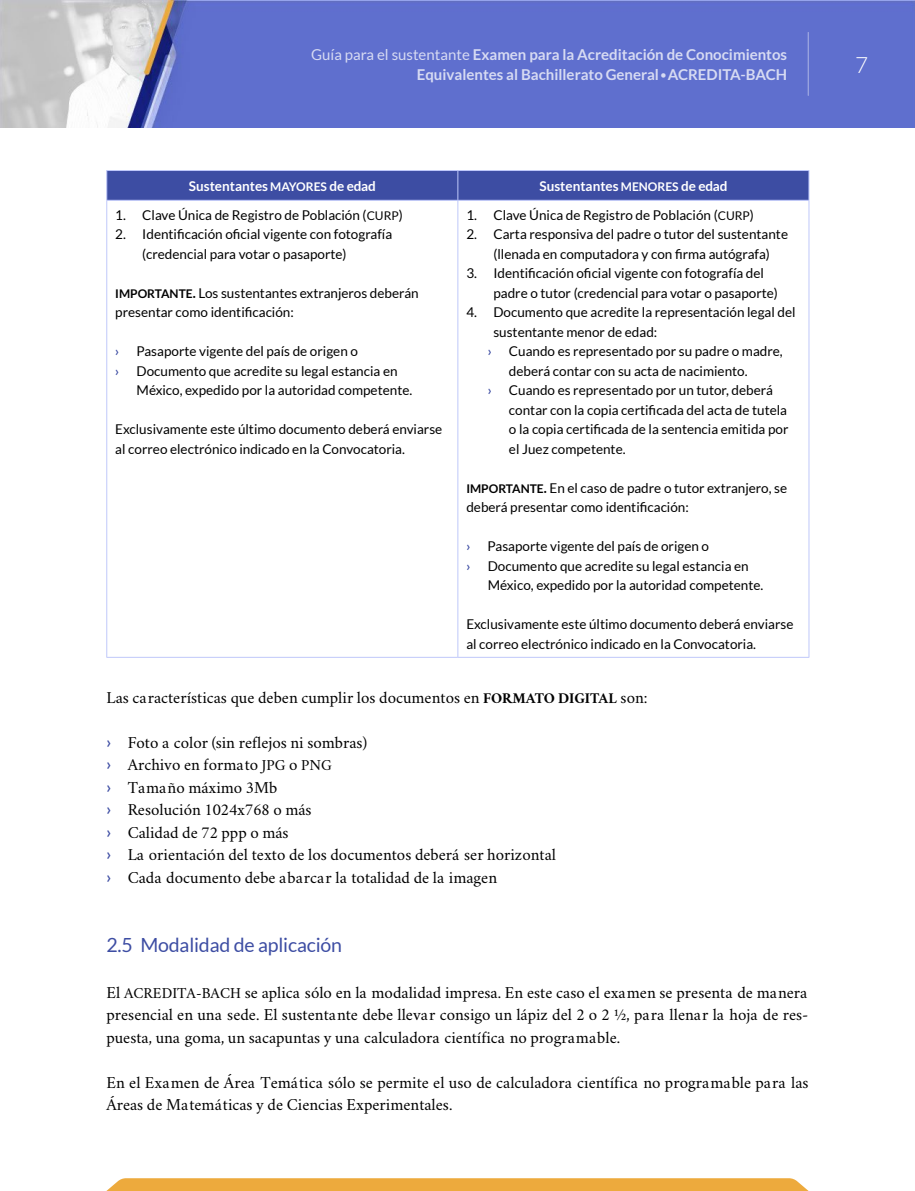
<style>
.page{position:relative;width:915px;height:1191px;background:#fff}
.page>*{position:absolute;margin:0;border:0;box-sizing:border-box;transform-origin:0 0}
.t1{font:300 22.5px "Lato";color:#fff}
.t2{font:19.5px "Lato";letter-spacing:-.01em;color:#3d4da3}
.t3{font:16.5px/22.5px "Crimson";color:#000}
.t4{font:700 15px/19.5px "Lato";color:#fff;text-align:right}
.t5{font:13.5px/19.5px "Lato";color:#000}
.t6{font:700 13.5px "Lato";color:#fff}
.t7{font:600 13.5px "Lato";color:#3d4da3}
.s1{font-weight:400}
.s2{font-weight:300}
.s3{font-size:12px}
.s4{font-weight:700;font-size:12px}
.s5{font-weight:700}
.s6{font-weight:700;font-size:15px}
.s7{font-family:"Lato";font-weight:600;color:#3d4da3}
.s8{font-size:15px}
</style>
<div class="page">
<svg style="left:106px;top:1178px;width:702px;height:13px;background:#edad44"></svg>
<img style="left:0;top:0;width:914px;height:128px">
<hr style="left:807px;top:32px;width:1px;height:63px;background:#fff">
<hr style="left:457px;top:201px;width:1px;height:456px;background:#bfc8fa">
<hr style="left:106px;top:201px;width:1px;height:456px;background:#bfc8fa">
<hr style="left:808px;top:201px;width:1px;height:456px;background:#bfc8fa">
<hr style="left:106px;top:657px;width:351px;height:1px;background:#bfc8fa">
<hr style="left:457px;top:657px;width:352px;height:1px;background:#bfc8fa">
<svg style="left:106px;top:170px;width:703px;height:30px;background:#4252a6"></svg>
<hr style="left:106px;top:200px;width:351px;height:1px;background:#bfc8fa">
<hr style="left:457px;top:200px;width:352px;height:1px;background:#bfc8fa">
<p class="t4" style="left:311px;top:45px;width:477px"><span class="s1">Guía para el sustentante</span> Examen para la Acreditación de Conocimientos<br>Equivalentes al Bachillerato General<span class="s2">•</span>ACREDITA-BACH</p>
<h1 class="t1" style="left:854px;top:53px;width:15px">7</h1>
<p class="t6" style="left:189px;top:178px;width:188px">Sustentantes <span class="s3">MAYORES</span> de edad</p>
<p class="t6" style="left:539px;top:178px;width:189px">Sustentantes <span class="s3">MENORES</span> de edad</p>
<p class="t5" style="left:115px;top:205px;width:289px">1. Clave Única de Registro de Población (<span class="s3">CURP</span>)</p>
<p class="t5" style="left:142px;top:224px;width:251px;text-indent:-27px">2. Identificación oficial vigente con fotografía (credencial para votar o pasaporte)</p>
<p class="t5" style="left:115px;top:283px;width:305px"><span class="s4">IMPORTANTE</span><span class="s5">.</span> Los sustentantes extranjeros deberán presentar como identificación:</p>
<p class="t7" style="left:115px;top:341px;width:5px">›</p>
<p class="t5" style="left:136px;top:341px;width:223px">Pasaporte vigente del país de origen o</p>
<p class="t7" style="left:115px;top:361px;width:5px">›</p>
<p class="t5" style="left:136px;top:361px;width:277px">Documento que acredite su legal estancia en<br>México, expedido por la autoridad competente.</p>
<p class="t5" style="left:115px;top:419px;width:328px">Exclusivamente este último documento deberá enviarse al correo electrónico indicado en la Convocatoria.</p>
<p class="t5" style="left:466px;top:205px;width:289px">1. Clave Única de Registro de Población (<span class="s3">CURP</span>)</p>
<p class="t5" style="left:493px;top:224px;width:296px;text-indent:-27px">2. Carta responsiva del padre o tutor del sustentante (llenada en computadora y con firma autógrafa)</p>
<p class="t5" style="left:493px;top:263px;width:286px;text-indent:-27px">3. Identificación oficial vigente con fotografía del padre o tutor (credencial para votar o pasaporte)</p>
<p class="t5" style="left:493px;top:302px;width:303px;text-indent:-27px">4. Documento que acredite la representación legal del sustentante menor de edad:</p>
<p class="t7" style="left:487px;top:341px;width:5px">›</p>
<p class="t5" style="left:508px;top:341px;width:275px">Cuando es representado por su padre o madre, deberá contar con su acta de nacimiento.</p>
<p class="t7" style="left:487px;top:380px;width:5px">›</p>
<p class="t5" style="left:509px;top:380px;width:281px">Cuando es representado por un tutor, deberá contar con la copia certificada del acta de tutela o la copia certificada de la sentencia emitida por el Juez competente.</p>
<p class="t5" style="left:466px;top:478px;width:322px"><span class="s4">IMPORTANTE</span><span class="s5">.</span> En el caso de padre o tutor extranjero, se deberá presentar como identificación:</p>
<p class="t7" style="left:466px;top:536px;width:5px">›</p>
<p class="t5" style="left:487px;top:536px;width:223px">Pasaporte vigente del país de origen o</p>
<p class="t7" style="left:466px;top:556px;width:5px">›</p>
<p class="t5" style="left:487px;top:556px;width:277px">Documento que acredite su legal estancia en<br>México, expedido por la autoridad competente.</p>
<p class="t5" style="left:466px;top:614px;width:328px">Exclusivamente este último documento deberá enviarse al correo electrónico indicado en la Convocatoria.</p>
<p class="t3" style="left:106px;top:685px;width:542px">Las características que deben cumplir los documentos en <span class="s6">FORMATO DIGITAL</span> son:</p>
<p class="t3" style="left:106px;top:730px;width:451px"><span class="s7">›</span> Foto a color (sin reflejos ni sombras)<br><span class="s7">›</span> Archivo en formato <span class="s8">JPG</span> o <span class="s8">PNG<br></span><span class="s7">›</span> Tamaño máximo 3Mb<br><span class="s7">›</span> Resolución 1024x768 o más<br><span class="s7">›</span> Calidad de 72 ppp o más<br><span class="s7">›</span> La orientación del texto de los documentos deberá ser horizontal <span class="s7">›</span> Cada documento debe abarcar la totalidad de la imagen</p>
<h2 class="t2" style="left:106px;top:934px;width:237px">2.5 Modalidad de aplicación</h2>
<p class="t3" style="left:106px;top:980px;width:703px;text-align:justify">El <span class="s8">ACREDITA-BACH</span> se aplica sólo en la modalidad impresa. En este caso el examen se presenta de manera presencial en una sede. El sustentante debe llevar consigo un lápiz del 2 o 2 ½, para llenar la hoja de res&shy;puesta, una goma, un sacapuntas y una calculadora científica no programable.</p>
<p class="t3" style="left:106px;top:1070px;width:703px">En el Examen de Área Temática sólo se permite el uso de calculadora científica no programable para las<br>Áreas de Matemáticas y de Ciencias Experimentales.</p>
</div>
